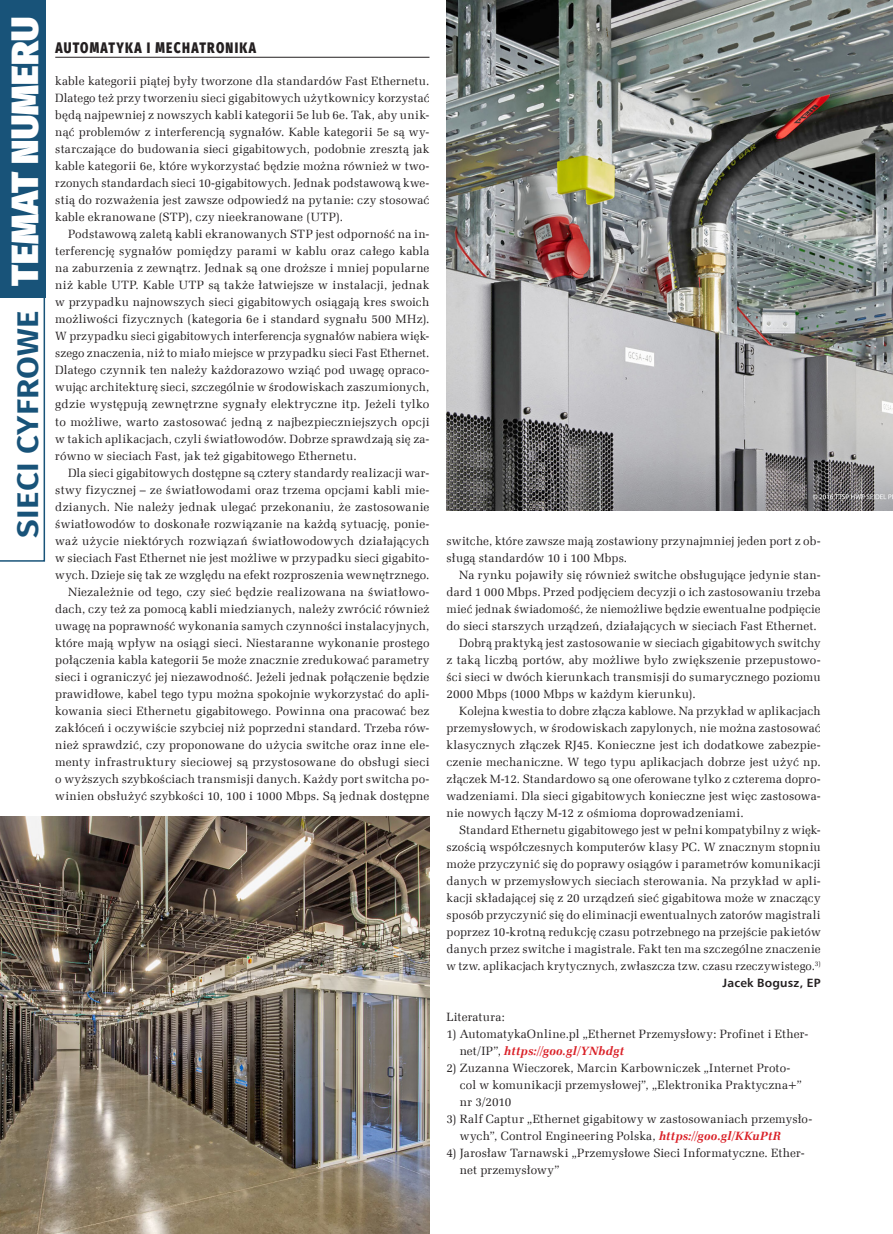
<style>
.page{position:relative;width:893px;height:1234px;background:#fff}
.page>*{position:absolute;margin:0;border:0;box-sizing:border-box;transform-origin:0 0}
.t1{font:600 30px "Fira Sans";letter-spacing:.01em;color:#185379;scale:1.1 1}
.t2{font:800 15px "Fira Sans";letter-spacing:.11em;color:#231f20;scale:.8 1}
._1_Body{font:12px/17px "Zapf Ellipt EU";letter-spacing:.015em;color:#231f20;text-align:justify}
._0_autor{font:700 12px "Humnst 777 EU";letter-spacing:.015em;color:#231f20}
.s1{font-weight:900;font-size:37.5px;color:#fff}
.s2{font-weight:700;font-style:italic;color:#da2128}
</style>
<div class="page">
<hr style="left:55px;top:57px;width:374px;height:1px;background:#231f20">
<svg style="left:0;top:298px;width:45px;height:263px"></svg>
<div style="left:0;top:0;width:45px;height:298px;background:#185379"></div>
<img style="left:0;top:816px;width:429px;height:417px">
<img style="left:446px;top:0;width:447px;height:510px">
<p class="t1" style="left:3px;top:538px;width:475px;rotate:-90deg">SIECI CYFROWE <span class="s1">TEMAT NUMERU</span></p>
<p class="t2" style="left:55px;top:35px;width:252px">AUTOMATYKA I MECHATRONIKA</p>
<p class="_1_Body" style="left:55px;top:73px;width:376px">kable kategorii piątej były tworzone dla standardów Fast Ethernetu.<br>Dlatego też przy tworzeniu sieci gigabitowych użytkownicy korzystać będą najpewniej z nowszych kabli kategorii 5e lub 6e. Tak, aby unik&shy;nąć problemów z interferencją sygnałów. Kable kategorii 5e są wy&shy;starczające do budowania sieci gigabitowych, podobnie zresztą jak kable kategorii 6e, które wykorzystać będzie można również w two&shy;rzonych standardach sieci 10-gigabitowych. Jednak podstawową kwe&shy;stią do rozważenia jest zawsze odpowiedź na pytanie: czy stosować kable ekranowane (STP), czy nieekranowane (UTP).</p>
<p class="_1_Body" style="left:55px;top:226px;width:376px;text-indent:13px">Podstawową zaletą kabli ekranowanych STP jest odporność na in&shy;terferencję sygnałów pomiędzy parami w kablu oraz całego kabla na zaburzenia z zewnątrz. Jednak są one droższe i mniej popularne niż kable UTP. Kable UTP są także łatwiejsze w instalacji, jednak w przypadku najnowszych sieci gigabitowych osiągają kres swoich możliwości fizycznych (kategoria 6e i standard sygnału 500 MHz).<br>W przypadku sieci gigabitowych interferencja sygnałów nabiera więk&shy;szego znaczenia, niż to miało miejsce w przypadku sieci Fast Ethernet.<br>Dlatego czynnik ten należy każdorazowo wziąć pod uwagę opraco&shy;wując architekturę sieci, szczególnie w środowiskach zaszumionych, gdzie występują zewnętrzne sygnały elektryczne itp. Jeżeli tylko to możliwe, warto zastosować jedną z najbezpieczniejszych opcji w takich aplikacjach, czyli światłowodów. Dobrze sprawdzają się za&shy;równo w sieciach Fast, jak też gigabitowego Ethernetu.</p>
<p class="_1_Body" style="left:55px;top:464px;width:376px;text-indent:13px">Dla sieci gigabitowych dostępne są cztery standardy realizacji war&shy;stwy fizycznej – ze światłowodami oraz trzema opcjami kabli mie&shy;dzianych. Nie należy jednak ulegać przekonaniu, że zastosowanie światłowodów to doskonałe rozwiązanie na każdą sytuację, ponie&shy;waż użycie niektórych rozwiązań światłowodowych działających w sieciach Fast Ethernet nie jest możliwe w przypadku sieci gigabito&shy;wych. Dzieje się tak ze względu na efekt rozproszenia wewnętrznego.</p>
<p class="_1_Body" style="left:55px;top:583px;width:376px;text-indent:13px">Niezależnie od tego, czy sieć będzie realizowana na światłowo&shy;dach, czy też za pomocą kabli miedzianych, należy zwrócić również uwagę na poprawność wykonania samych czynności instalacyjnych, które mają wpływ na osiągi sieci. Niestaranne wykonanie prostego połączenia kabla kategorii 5e może znacznie zredukować parametry sieci i ograniczyć jej niezawodność. Jeżeli jednak połączenie będzie prawidłowe, kabel tego typu można spokojnie wykorzystać do apli&shy;kowania sieci Ethernetu gigabitowego. Powinna ona pracować bez zakłóceń i oczywiście szybciej niż poprzedni standard. Trzeba rów&shy;nież sprawdzić, czy proponowane do użycia switche oraz inne ele&shy;menty infrastruktury sieciowej są przystosowane do obsługi sieci o wyższych szybkościach transmisji danych. Każdy port switcha po&shy;winien obsłużyć szybkości 10, 100 i 1000 Mbps. Są jednak dostępne</p>
<p class="_1_Body" style="left:446px;top:532px;width:376px">switche, które zawsze mają zostawiony przynajmniej jeden port z ob&shy;sługą standardów 10 i 100 Mbps.</p>
<p class="_1_Body" style="left:446px;top:566px;width:376px;text-indent:13px">Na rynku pojawiły się również switche obsługujące jedynie stan&shy;dard 1 000 Mbps. Przed podjęciem decyzji o ich zastosowaniu trzeba mieć jednak świadomość, że niemożliwe będzie ewentualne podpięcie do sieci starszych urządzeń, działających w sieciach Fast Ethernet.</p>
<p class="_1_Body" style="left:446px;top:634px;width:376px;text-indent:13px">Dobrą praktyką jest zastosowanie w sieciach gigabitowych switchy z taką liczbą portów, aby możliwe było zwiększenie przepustowo&shy;ści sieci w dwóch kierunkach transmisji do sumarycznego poziomu 2000 Mbps (1000 Mbps w każdym kierunku).</p>
<p class="_1_Body" style="left:446px;top:702px;width:376px;text-indent:13px">Kolejna kwestia to dobre złącza kablowe. Na przykład w aplikacjach przemysłowych, w środowiskach zapylonych, nie można zastosować klasycznych złączek RJ45. Konieczne jest ich dodatkowe zabezpie&shy;czenie mechaniczne. W tego typu aplikacjach dobrze jest użyć np. złączek M-12. Standardowo są one oferowane tylko z czterema dopro&shy;wadzeniami. Dla sieci gigabitowych konieczne jest więc zastosowa&shy;nie nowych łączy M-12 z ośmioma doprowadzeniami.</p>
<p class="_1_Body" style="left:446px;top:821px;width:376px;text-indent:13px">Standard Ethernetu gigabitowego jest w pełni kompatybilny z więk&shy;szością współczesnych komputerów klasy PC. W znacznym stopniu może przyczynić się do poprawy osiągów i parametrów komunikacji danych w przemysłowych sieciach sterowania. Na przykład w apli&shy;kacji składającej się z 20 urządzeń sieć gigabitowa może w znaczący sposób przyczynić się do eliminacji ewentualnych zatorów magistrali poprzez 10-krotną redukcję czasu potrzebnego na przejście pakietów danych przez switche i magistrale. Fakt ten ma szczególne znaczenie w tzw. aplikacjach krytycznych, zwłaszcza tzw. czasu rzeczywistego.<sup>3)</sup></p>
<p class="_0_autor" style="left:723px;top:975px;width:100px">Jacek Bogusz, EP</p>
<p class="_1_Body" style="left:446px;top:1008px;width:60px">Literatura:</p>
<p class="_1_Body" style="left:460px;top:1025px;width:350px;text-indent:-13px">1) AutomatykaOnline.pl „Ethernet Przemysłowy: Profinet i Ether&shy;net/IP”, <span class="s2">https://goo.gl/YNbdgt</span></p>
<p class="_1_Body" style="left:460px;top:1059px;width:344px;text-align:left;text-indent:-13px">2) Zuzanna Wieczorek, Marcin Karbowniczek „Internet Proto&shy;col w komunikacji przemysłowej”, „Elektronika Praktyczna+” nr 3/2010</p>
<p class="_1_Body" style="left:460px;top:1110px;width:354px;text-indent:-13px">3) Ralf Captur „Ethernet gigabitowy w zastosowaniach przemysło&shy;wych”, Control Engineering Polska, <span class="s2">https://goo.gl/KKuPtR</span></p>
<p class="_1_Body" style="left:460px;top:1144px;width:346px;text-indent:-13px">4) Jarosław Tarnawski „Przemysłowe Sieci Informatyczne. Ether&shy;net przemysłowy”</p>
</div>
